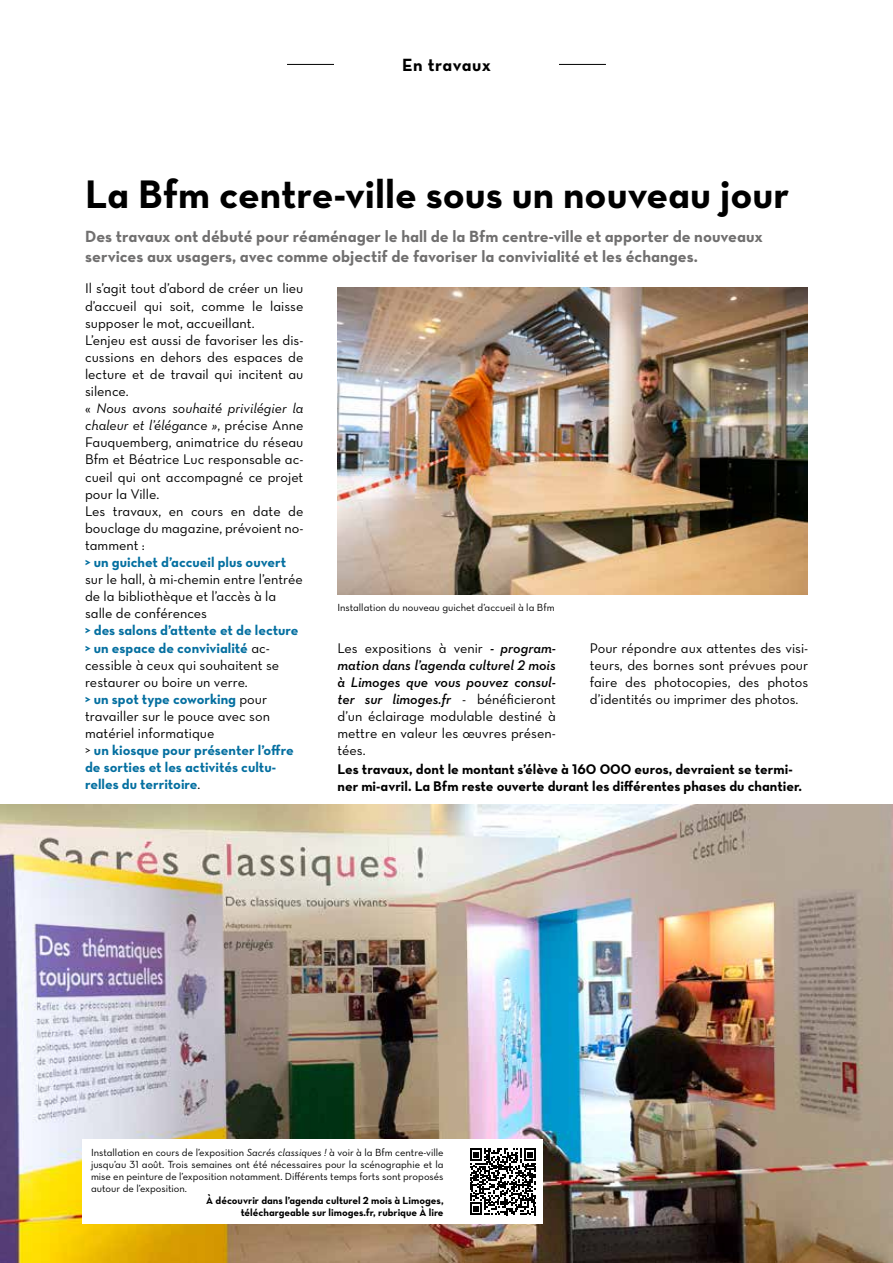
<style>
.page{position:relative;width:893px;height:1263px;background:#fff}
.page>*{position:absolute;margin:0;border:0;box-sizing:border-box;transform-origin:0 0}
.t1{font:40.5px "Neutra Text Bold Alt";color:#000}
.t2{font:18px "Neutra Text Bold Alt";letter-spacing:.02em;color:#000}
.t3{font:16.5px/19.5px "Neutra Text Bold Alt";color:#706f6f}
.t4{font:14.25px/17.1px "Neutra Text Book Alt";color:#000}
.t5{font:14.25px/17.1px "Neutra Text Bold Alt";color:#046fa0}
.t6{font:14.25px/16.5px "Neutra Text Bold Alt";color:#000}
.t7{font:14.25px/17.1px "Neutra Text Demi Italic Alt";color:#000;text-align:justify}
.t8{font:14.25px/17.1px "Neutra Text Book Italic Alt";color:#000}
.t9{font:10.5px/12px "Neutra Text Book Alt";color:#000;text-align:justify}
.t10{font:10.5px/12px "Neutra Text Bold Alt";color:#000;text-align:right}
.s1{font-family:"Neutra Text Book Alt"}
.s2{font-family:"Neutra Text Book Alt";color:#000}
.s3{font-family:"Neutra Text Demi Italic Alt"}
.s4{font-family:"Neutra Text Book Italic Alt"}
</style>
<div class="page">
<img style="left:337px;top:287px;width:470px;height:308px">
<img style="left:0;top:805px;width:893px;height:458px">
<div style="left:82px;top:1140px;width:461px;height:84px;background:#fff"></div>
<hr style="left:287px;top:64px;width:47px;height:1px;background:#000">
<hr style="left:559px;top:64px;width:47px;height:1px;background:#000">
<svg style="left:470px;top:1148px;width:66px;height:67px"></svg>
<p class="t2" style="left:402px;top:54px;width:90px">En travaux</p>
<h1 class="t1" style="left:85px;top:169px;width:705px">La Bfm centre-ville sous un nouveau jour</h1>
<p class="t3" style="left:85px;top:226px;width:679px">Des travaux ont débuté pour réaménager le hall de la Bfm centre-ville et apporter de nouveaux services aux usagers, avec comme objectif de favoriser la convivialité et les échanges.</p>
<p class="t4" style="left:85px;top:280px;width:220px">Il s’agit tout d’abord de créer un lieu d’accueil qui soit, comme le laisse supposer le mot, accueillant.<br>L’enjeu est aussi de favoriser les dis&shy;cussions en dehors des espaces de lecture et de travail qui incitent au silence.</p>
<p class="t8" style="left:85px;top:399px;width:220px"><span class="s1">«</span> Nous avons souhaité privilégier la chaleur et l’élégance »<span class="s1">, précise Anne</span></p>
<p class="t4" style="left:85px;top:434px;width:220px">Fauquemberg, animatrice du réseau<br>Bfm et Béatrice Luc responsable ac&shy;cueil qui ont accompagné ce projet pour la Ville.<br>Les travaux, en cours en date de bouclage du magazine, prévoient no&shy;tamment :</p>
<p class="t5" style="left:85px;top:553px;width:203px">&gt; un guichet d’accueil plus ouvert</p>
<p class="t4" style="left:85px;top:570px;width:219px">sur le hall, à mi-chemin entre l’entrée de la bibliothèque et l’accès à la salle de conférences</p>
<p class="t5" style="left:85px;top:622px;width:215px">&gt; des salons d’attente et de lecture &gt; un espace de convivialité <span class="s2">ac-</span></p>
<p class="t4" style="left:85px;top:656px;width:196px">cessible à ceux qui souhaitent se restaurer ou boire un verre.</p>
<p class="t5" style="left:85px;top:690px;width:184px">&gt; un spot type coworking <span class="s2">pour</span></p>
<p class="t4" style="left:85px;top:707px;width:186px">travailler sur le pouce avec son matériel informatique</p>
<p class="t5" style="left:85px;top:741px;width:210px"><span class="s2">&gt;</span> un kiosque pour présenter l’offre de sorties et les activités cultu&shy;relles du territoire<span class="s2">.</span></p>
<p class="t9" style="left:337px;top:601px;width:219px">Installation du nouveau guichet d’accueil à la Bfm</p>
<p class="t4" style="left:337px;top:639px;width:220px">Les expositions à venir <span class="s3">- program-</span></p>
<p class="t7" style="left:337px;top:656px;width:220px">mation dans l’agenda culturel 2 mois à Limoges que vous pouvez consul&shy;ter sur limoges.fr <span class="s1">- bénéficieront</span></p>
<p class="t4" style="left:337px;top:707px;width:220px;text-align:justify">d’un éclairage modulable destiné à mettre en valeur les œuvres présen&shy;tées.</p>
<p class="t4" style="left:590px;top:639px;width:220px;text-align:justify">Pour répondre aux attentes des visi&shy;teurs, des bornes sont prévues pour faire des photocopies, des photos d’identités ou imprimer des photos.</p>
<p class="t6" style="left:337px;top:761px;width:466px">Les travaux, dont le montant s’élève à 160 000 euros, devraient se termi&shy;ner mi-avril. La Bfm reste ouverte durant les différentes phases du chantier.</p>
<p class="t9" style="left:91px;top:1146px;width:354px">Installation en cours de l’exposition <span class="s4">Sacrés classiques !</span> à voir à la Bfm centre-ville jusqu’au 31 août. Trois semaines ont été nécessaires pour la scénographie et la mise en peinture de l’exposition notamment. Différents temps forts sont proposés autour de l’exposition.</p>
<p class="t10" style="left:206px;top:1194px;width:239px">À découvrir dans l’agenda culturel 2 mois à Limoges, téléchargeable sur limoges.fr, rubrique À lire</p>
</div>
